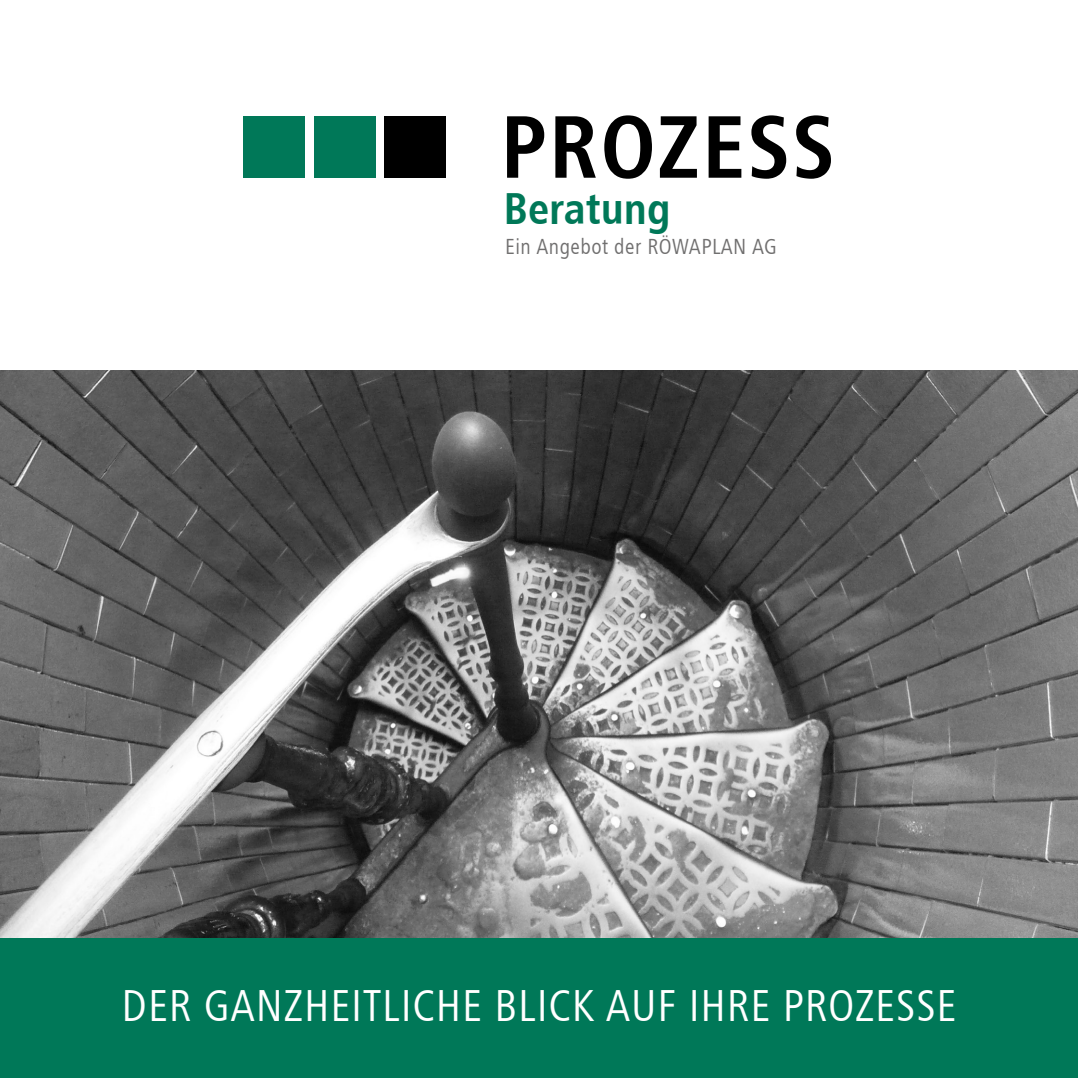
<style>
.page{position:relative;width:1078px;height:1078px;background:#fff}
.page>*{position:absolute;margin:0;border:0;box-sizing:border-box;transform-origin:0 0}
.t1{font:700 condensed 92px "Lino Frutiger Next";letter-spacing:.02em;color:#000}
.t2{font:condensed 46px "Lino Frutiger Next";letter-spacing:.02em;color:#fff}
.t3{font:700 condensed 45.8px "Lino Frutiger Next";color:#007858}
.t4{font:condensed 22.4px "Lino Frutiger Next";letter-spacing:.02em;color:#706f6f}
</style>
<div class="page">
<img style="left:0;top:371px;width:1077px;height:567px">
<div style="left:0;top:938px;width:1077px;height:139px;background:#007858"></div>
<div style="left:384px;top:116px;width:62px;height:62px;background:#000"></div>
<div style="left:313px;top:116px;width:62px;height:62px;background:#007858"></div>
<div style="left:243px;top:116px;width:62px;height:62px;background:#007858"></div>
<h1 class="t1" style="left:500px;top:96px;width:336px">PROZESS</h1>
<p class="t3" style="left:503px;top:183px;width:169px">Beratung</p>
<p class="t4" style="left:505px;top:234px;width:273px">Ein Angebot der RÖWAPLAN AG</p>
<p class="t2" style="left:121px;top:979px;width:836px">DER GANZHEITLICHE BLICK AUF IHRE PROZESSE</p>
</div>
